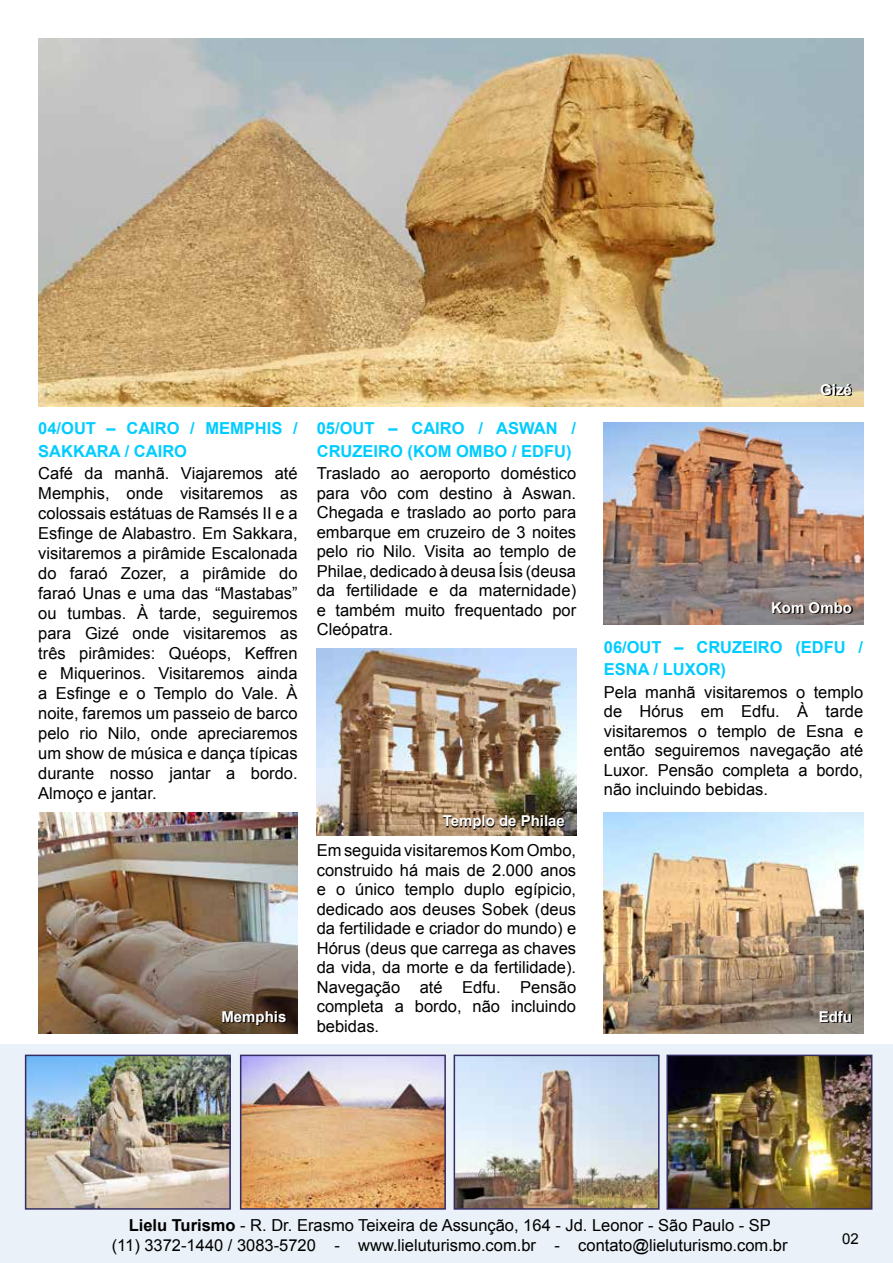
<style>
.page{position:relative;width:893px;height:1263px;background:#fff}
.page>*{position:absolute;margin:0;border:0;box-sizing:border-box;transform-origin:0 0}
.t1{font:16.5px/19.5px "Arial";color:#000;text-align:justify}
.t2{font:700 16.5px/22.5px "Arial";color:#0cf}
.t3{font:700 15px "Arial";color:#fff}
.t4{font:15px "Arial";color:#000}
.s1{font-weight:700}
</style>
<div class="page">
<div style="left:0;top:1044px;width:893px;height:219px;background:#eaf1f8"></div>
<img style="left:28px;top:1057px;width:200px;height:150px">
<div style="left:25px;top:1054px;width:206px;height:156px;border:2px solid #342c62"></div>
<img style="left:243px;top:1057px;width:200px;height:150px">
<div style="left:240px;top:1054px;width:206px;height:156px;border:2px solid #342c62"></div>
<img style="left:457px;top:1057px;width:200px;height:150px">
<div style="left:454px;top:1054px;width:206px;height:156px;border:2px solid #342c62"></div>
<img style="left:669px;top:1057px;width:200px;height:150px">
<div style="left:666px;top:1054px;width:206px;height:156px;border:2px solid #342c62"></div>
<img style="left:38px;top:38px;width:825px;height:368px">
<svg style="left:821px;top:384px;width:31px;height:11px"></svg>
<img style="left:38px;top:812px;width:260px;height:221px">
<svg style="left:223px;top:1012px;width:63px;height:14px"></svg>
<img style="left:604px;top:422px;width:259px;height:202px">
<svg style="left:773px;top:603px;width:79px;height:11px"></svg>
<img style="left:317px;top:649px;width:259px;height:187px">
<svg style="left:444px;top:816px;width:121px;height:14px;background:#5f4e3a"></svg>
<img style="left:604px;top:812px;width:259px;height:221px">
<svg style="left:820px;top:1011px;width:32px;height:12px"></svg>
<p class="t2" style="left:38px;top:418px;width:261px">04/OUT – CAIRO / MEMPHIS /<br>SAKKARA / CAIRO</p>
<p class="t1" style="left:38px;top:464px;width:261px;line-height:20px">Café da manhã. Viajaremos até Memphis, onde visitaremos as colossais estátuas de Ramsés II e a Esfinge de Alabastro. Em Sakkara, visitaremos a pirâmide Escalonada do faraó Zozer, a pirâmide do faraó Unas e uma das “Mastabas” ou tumbas. À tarde, seguiremos para Gizé onde visitaremos as três pirâmides: Quéops, Keffren e Miquerinos. Visitaremos ainda a Esfinge e o Templo do Vale. À noite, faremos um passeio de barco pelo rio Nilo, onde apreciaremos um show de música e dança típicas durante nosso jantar a bordo.<br>Almoço e jantar.</p>
<p class="t3" style="left:221px;top:1007px;width:67px">Memphis</p>
<p class="t2" style="left:317px;top:418px;width:261px">05/OUT – CAIRO / ASWAN /<br>CRUZEIRO (KOM OMBO / EDFU)</p>
<p class="t1" style="left:317px;top:464px;width:261px">Traslado ao aeroporto doméstico para vôo com destino à Aswan.<br>Chegada e traslado ao porto para embarque em cruzeiro de 3 noites pelo rio Nilo. Visita ao templo de Philae, dedicado à deusa Ísis (deusa da fertilidade e da maternidade) e também muito frequentado por Cleópatra.</p>
<p class="t3" style="left:443px;top:811px;width:124px">Templo de Philae</p>
<p class="t1" style="left:317px;top:841px;width:261px">Em seguida visitaremos Kom Ombo, construido há mais de 2.000 anos e o único templo duplo egípicio, dedicado aos deuses Sobek (deus da fertilidade e criador do mundo) e Hórus (deus que carrega as chaves da vida, da morte e da fertilidade).<br>Navegação até Edfu. Pensão completa a bordo, não incluindo bebidas.</p>
<p class="t3" style="left:820px;top:379px;width:33px">Gizé</p>
<p class="t3" style="left:771px;top:598px;width:82px">Kom Ombo</p>
<p class="t2" style="left:604px;top:636px;width:261px">06/OUT – CRUZEIRO (EDFU /<br>ESNA / LUXOR)</p>
<p class="t1" style="left:604px;top:682px;width:261px">Pela manhã visitaremos o templo de Hórus em Edfu. À tarde visitaremos o templo de Esna e então seguiremos navegação até Luxor. Pensão completa a bordo, não incluindo bebidas.</p>
<p class="t3" style="left:819px;top:1007px;width:35px">Edfu</p>
<p class="t1" style="left:112px;top:1216px;width:677px;text-align:center"><span class="s1">Lielu Turismo</span> - R. Dr. Erasmo Teixeira de Assunção, 164 - Jd. Leonor - São Paulo - SP<br>(11) 3372-1440 / 3083-5720 - www.lieluturismo.com.br - contato@lieluturismo.com.br</p>
<p class="t4" style="left:842px;top:1229px;width:18px">02</p>
</div>
